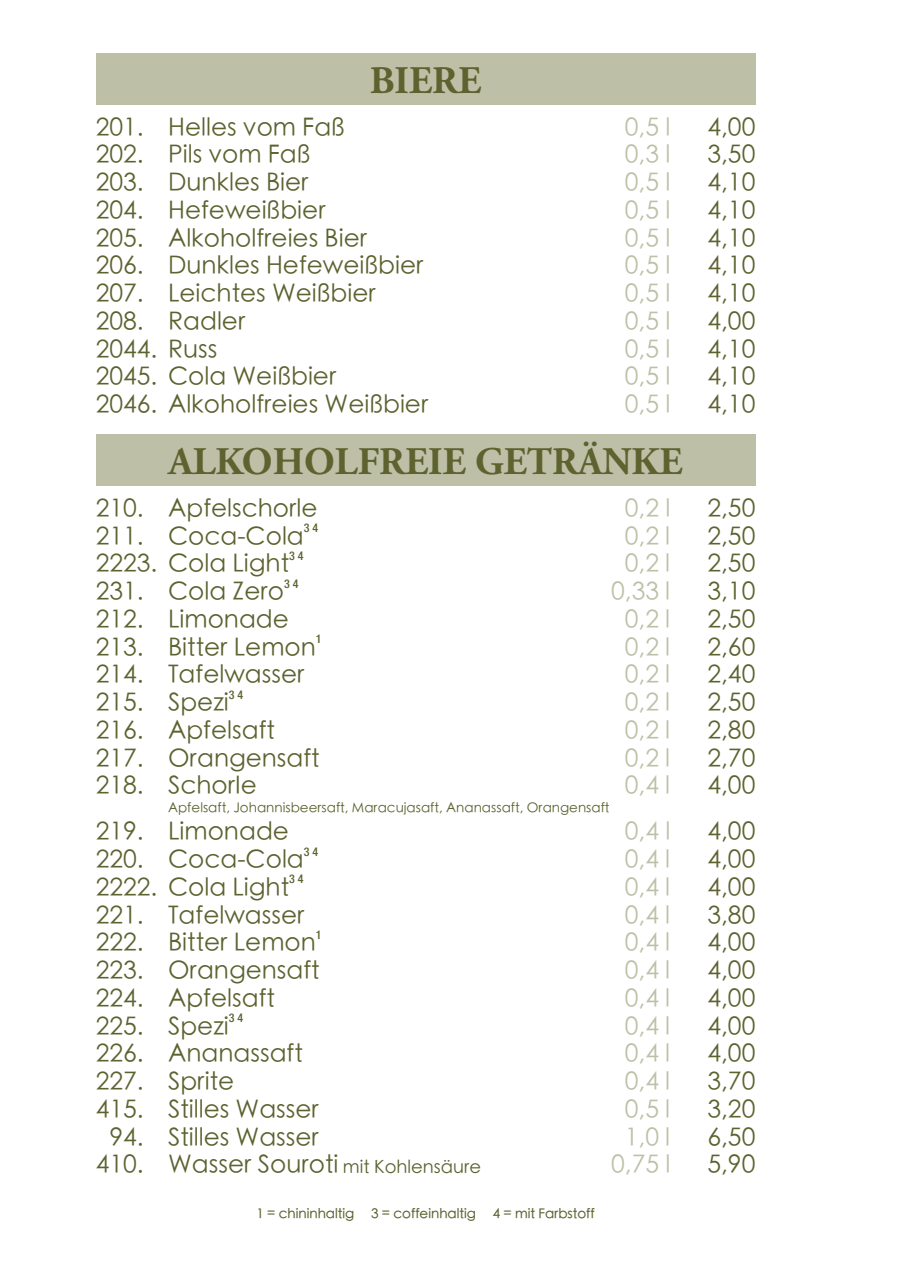
<style>
.page{position:relative;width:915px;height:1263px;background:#fff}
.page>*{position:absolute;margin:0;border:0;box-sizing:border-box;transform-origin:0 0}
.t1{font:700 39px "Adobe Garamond Pro";color:#5d622f}
.t2{font:300 24.75px "ST Heiti SC";color:#5d622f}
.t3{font:300 24.75px "ST Heiti SC";color:#bdc0a7}
.t4{font:300 13.5px "ST Heiti SC";color:#5d622f}
.t5{font:500 13.5px "ST Heiti SC";color:#5d622f}
.t6{font:500 condensed 12px "Helvetica Neue";color:#5d622f}
.s1{font-size:18px}
</style>
<div class="page">
<div style="left:96px;top:53px;width:659px;height:51px;background:#bdc0a7"></div>
<div style="left:96px;top:434px;width:659px;height:51px;background:#bdc0a7"></div>
<h1 class="t1" style="left:370px;top:58px;width:113px">BIERE</h1>
<p class="t2" style="left:96px;top:106px;width:251px">201. Helles vom Faß</p>
<p class="t3" style="left:624px;top:106px;width:47px">0,5 l</p>
<p class="t2" style="left:707px;top:106px;width:49px">4,00</p>
<p class="t2" style="left:96px;top:134px;width:216px">202. Pils vom Faß</p>
<p class="t3" style="left:624px;top:134px;width:47px">0,3 l</p>
<p class="t2" style="left:707px;top:134px;width:49px">3,50</p>
<p class="t2" style="left:96px;top:162px;width:214px">203. Dunkles Bier</p>
<p class="t3" style="left:624px;top:162px;width:47px">0,5 l</p>
<p class="t2" style="left:707px;top:162px;width:49px">4,10</p>
<p class="t2" style="left:96px;top:190px;width:231px">204. Hefeweißbier</p>
<p class="t3" style="left:624px;top:190px;width:47px">0,5 l</p>
<p class="t2" style="left:707px;top:190px;width:49px">4,10</p>
<p class="t2" style="left:96px;top:217px;width:273px">205. Alkoholfreies Bier</p>
<p class="t3" style="left:624px;top:217px;width:47px">0,5 l</p>
<p class="t2" style="left:707px;top:217px;width:49px">4,10</p>
<p class="t2" style="left:96px;top:245px;width:329px">206. Dunkles Hefeweißbier</p>
<p class="t3" style="left:624px;top:245px;width:47px">0,5 l</p>
<p class="t2" style="left:707px;top:245px;width:49px">4,10</p>
<p class="t2" style="left:96px;top:273px;width:282px">207. Leichtes Weißbier</p>
<p class="t3" style="left:624px;top:273px;width:47px">0,5 l</p>
<p class="t2" style="left:707px;top:273px;width:49px">4,10</p>
<p class="t2" style="left:96px;top:300px;width:151px">208. Radler</p>
<p class="t3" style="left:624px;top:300px;width:47px">0,5 l</p>
<p class="t2" style="left:707px;top:300px;width:49px">4,00</p>
<p class="t2" style="left:96px;top:328px;width:123px">2044. Russ</p>
<p class="t3" style="left:624px;top:328px;width:47px">0,5 l</p>
<p class="t2" style="left:707px;top:328px;width:49px">4,10</p>
<p class="t2" style="left:96px;top:356px;width:242px">2045. Cola Weißbier</p>
<p class="t3" style="left:624px;top:356px;width:47px">0,5 l</p>
<p class="t2" style="left:707px;top:356px;width:49px">4,10</p>
<p class="t2" style="left:96px;top:384px;width:334px">2046. Alkoholfreies Weißbier</p>
<p class="t3" style="left:624px;top:384px;width:47px">0,5 l</p>
<p class="t2" style="left:707px;top:384px;width:49px">4,10</p>
<h1 class="t1" style="left:168px;top:439px;width:515px">ALKOHOLFREIE GETRÄNKE</h1>
<p class="t2" style="left:96px;top:487px;width:223px">210. Apfelschorle</p>
<p class="t3" style="left:624px;top:487px;width:47px">0,2 l</p>
<p class="t2" style="left:707px;top:487px;width:49px">2,50</p>
<p class="t2" style="left:96px;top:515px;width:209px">211. Coca-Cola</p>
<p class="t6" style="left:304px;top:521px;width:16px">3 4</p>
<p class="t3" style="left:624px;top:515px;width:47px">0,2 l</p>
<p class="t2" style="left:707px;top:515px;width:49px">2,50</p>
<p class="t2" style="left:96px;top:543px;width:195px">2223. Cola Light</p>
<p class="t6" style="left:289px;top:548px;width:16px">3 4</p>
<p class="t3" style="left:624px;top:543px;width:47px">0,2 l</p>
<p class="t2" style="left:707px;top:543px;width:49px">2,50</p>
<p class="t2" style="left:96px;top:571px;width:190px">231. Cola Zero</p>
<p class="t6" style="left:284px;top:576px;width:16px">3 4</p>
<p class="t3" style="left:611px;top:571px;width:61px">0,33 l</p>
<p class="t2" style="left:707px;top:571px;width:49px">3,10</p>
<p class="t2" style="left:96px;top:599px;width:195px">212. Limonade</p>
<p class="t3" style="left:624px;top:599px;width:47px">0,2 l</p>
<p class="t2" style="left:707px;top:599px;width:49px">2,50</p>
<p class="t2" style="left:96px;top:626px;width:222px">213. Bitter Lemon</p>
<p class="t6" style="left:316px;top:632px;width:7px">1</p>
<p class="t3" style="left:624px;top:626px;width:47px">0,2 l</p>
<p class="t2" style="left:707px;top:626px;width:49px">2,60</p>
<p class="t2" style="left:96px;top:654px;width:210px">214. Tafelwasser</p>
<p class="t3" style="left:624px;top:654px;width:47px">0,2 l</p>
<p class="t2" style="left:707px;top:654px;width:49px">2,40</p>
<p class="t2" style="left:96px;top:682px;width:135px">215. Spezi</p>
<p class="t6" style="left:229px;top:687px;width:16px">3 4</p>
<p class="t3" style="left:624px;top:682px;width:47px">0,2 l</p>
<p class="t2" style="left:707px;top:682px;width:49px">2,50</p>
<p class="t2" style="left:96px;top:710px;width:180px">216. Apfelsaft</p>
<p class="t3" style="left:624px;top:710px;width:47px">0,2 l</p>
<p class="t2" style="left:707px;top:710px;width:49px">2,80</p>
<p class="t2" style="left:96px;top:737px;width:225px">217. Orangensaft</p>
<p class="t3" style="left:624px;top:737px;width:47px">0,2 l</p>
<p class="t2" style="left:707px;top:737px;width:49px">2,70</p>
<p class="t2" style="left:96px;top:765px;width:163px">218. SchorIe</p>
<p class="t3" style="left:624px;top:765px;width:47px">0,4 l</p>
<p class="t2" style="left:707px;top:765px;width:49px">4,00</p>
<p class="t4" style="left:168px;top:797px;width:443px">Apfelsaft, Johannisbeersaft, Maracujasaft, Ananassaft, Orangensaft</p>
<p class="t2" style="left:96px;top:811px;width:195px">219. Limonade</p>
<p class="t3" style="left:624px;top:811px;width:47px">0,4 l</p>
<p class="t2" style="left:707px;top:811px;width:49px">4,00</p>
<p class="t2" style="left:96px;top:839px;width:209px">220. Coca-Cola</p>
<p class="t6" style="left:304px;top:844px;width:16px">3 4</p>
<p class="t3" style="left:624px;top:839px;width:47px">0,4 l</p>
<p class="t2" style="left:707px;top:839px;width:49px">4,00</p>
<p class="t2" style="left:96px;top:866px;width:195px">2222. Cola Light</p>
<p class="t6" style="left:289px;top:872px;width:16px">3 4</p>
<p class="t3" style="left:624px;top:866px;width:47px">0,4 l</p>
<p class="t2" style="left:707px;top:866px;width:49px">4,00</p>
<p class="t2" style="left:96px;top:894px;width:210px">221. Tafelwasser</p>
<p class="t3" style="left:624px;top:894px;width:47px">0,4 l</p>
<p class="t2" style="left:707px;top:894px;width:49px">3,80</p>
<p class="t2" style="left:96px;top:922px;width:222px">222. Bitter Lemon</p>
<p class="t6" style="left:316px;top:927px;width:7px">1</p>
<p class="t3" style="left:624px;top:922px;width:47px">0,4 l</p>
<p class="t2" style="left:707px;top:922px;width:49px">4,00</p>
<p class="t2" style="left:96px;top:950px;width:225px">223. Orangensaft</p>
<p class="t3" style="left:624px;top:950px;width:47px">0,4 l</p>
<p class="t2" style="left:707px;top:950px;width:49px">4,00</p>
<p class="t2" style="left:96px;top:977px;width:180px">224. Apfelsaft</p>
<p class="t3" style="left:624px;top:977px;width:47px">0,4 l</p>
<p class="t2" style="left:707px;top:977px;width:49px">4,00</p>
<p class="t2" style="left:96px;top:1005px;width:135px">225. Spezi</p>
<p class="t6" style="left:229px;top:1010px;width:16px">3 4</p>
<p class="t3" style="left:624px;top:1005px;width:47px">0,4 l</p>
<p class="t2" style="left:707px;top:1005px;width:49px">4,00</p>
<p class="t2" style="left:96px;top:1033px;width:208px">226. Ananassaft</p>
<p class="t3" style="left:624px;top:1033px;width:47px">0,4 l</p>
<p class="t2" style="left:707px;top:1033px;width:49px">4,00</p>
<p class="t2" style="left:96px;top:1061px;width:140px">227. Sprite</p>
<p class="t3" style="left:624px;top:1061px;width:47px">0,4 l</p>
<p class="t2" style="left:707px;top:1061px;width:49px">3,70</p>
<p class="t2" style="left:96px;top:1088px;width:225px">415. Stilles Wasser</p>
<p class="t3" style="left:624px;top:1088px;width:47px">0,5 l</p>
<p class="t2" style="left:707px;top:1088px;width:49px">3,20</p>
<p class="t2" style="left:109px;top:1116px;width:211px">94. Stilles Wasser</p>
<p class="t3" style="left:624px;top:1116px;width:47px">1,0 l</p>
<p class="t2" style="left:707px;top:1116px;width:49px">6,50</p>
<p class="t2" style="left:96px;top:1144px;width:387px">410. Wasser Souroti <span class="s1">mit Kohlensäure</span></p>
<p class="t3" style="left:611px;top:1144px;width:61px">0,75 l</p>
<p class="t2" style="left:707px;top:1144px;width:49px">5,90</p>
<p class="t5" style="left:256px;top:1206px;width:99px">1 = chininhaltig</p>
<p class="t5" style="left:371px;top:1206px;width:106px">3 = coffeinhaltig</p>
<p class="t5" style="left:492px;top:1206px;width:103px">4 = mit Farbstoff</p>
</div>
